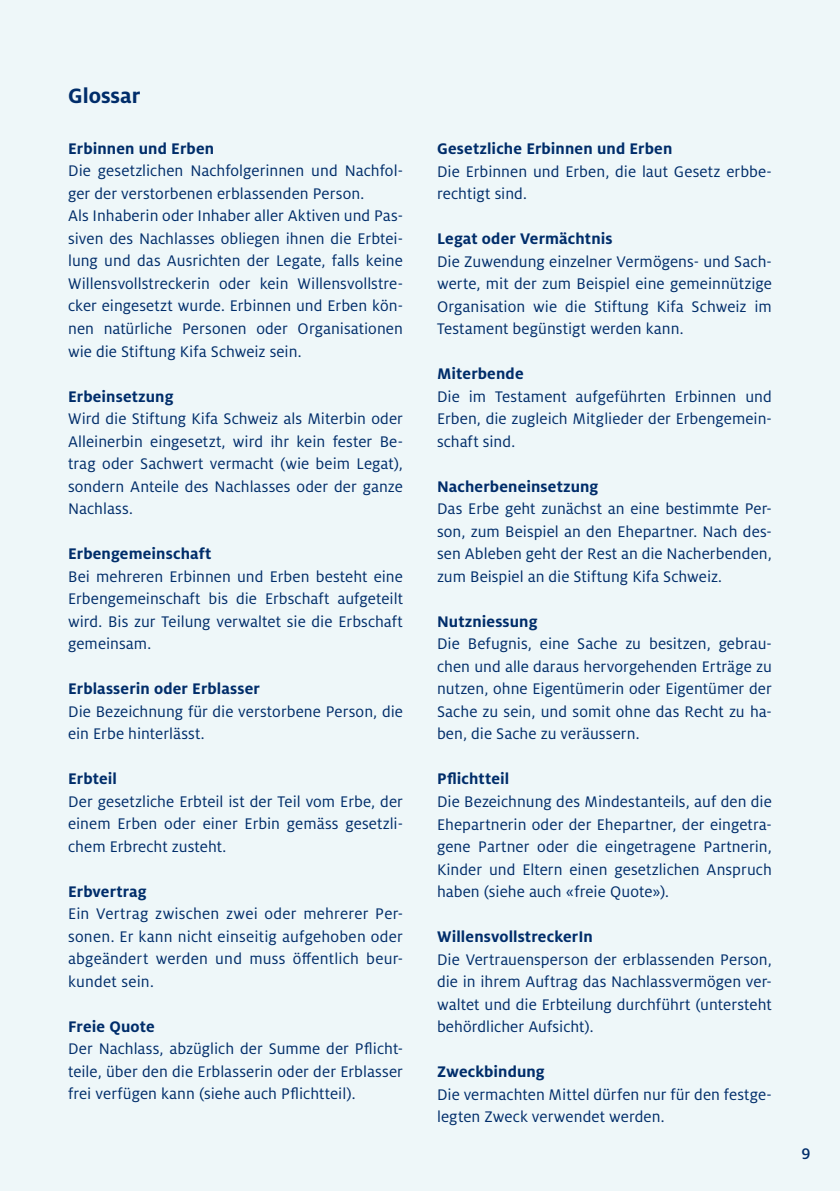
<style>
.page{position:relative;width:840px;height:1191px;background:#fff}
.page>*{position:absolute;margin:0;border:0;box-sizing:border-box;transform-origin:0 0}
.t1{font:700 23px "Milo Pro";color:#002d6a}
.t2{font:17px/22.6px "Milo Pro";letter-spacing:.005em;color:#002d6a;text-align:justify}
.t3{font:700 17px "Milo Pro";letter-spacing:.01em;color:#002d6a}
.t4{font:500 17px "Milo Pro";color:#002d6a}
</style>
<div class="page">
<div style="left:0;top:0;width:839px;height:1191px;background:#eef7f9"></div>
<h1 class="t1" style="left:68px;top:83px;width:74px">Glossar</h1>
<p class="t3" style="left:68px;top:139px;width:147px">Erbinnen und Erben</p>
<p class="t2" style="left:68px;top:160px;width:336px;text-align:left">Die gesetzlichen Nachfolgerinnen und Nachfol&shy;ger der verstorbenen erblassenden Person.<br>Als Inhaberin oder Inhaber aller Aktiven und Pas&shy;siven des Nachlasses obliegen ihnen die Erbtei&shy;lung und das Ausrichten der Legate, falls keine Willensvollstreckerin oder kein Willensvollstre&shy;cker eingesetzt wurde. Erbinnen und Erben kön&shy;nen natürliche Personen oder Organisationen wie die Stiftung Kifa Schweiz sein.</p>
<p class="t3" style="left:68px;top:386px;width:107px">Erbeinsetzung</p>
<p class="t2" style="left:68px;top:407px;width:336px">Wird die Stiftung Kifa Schweiz als Miterbin oder Alleinerbin eingesetzt, wird ihr kein fester Be&shy;trag oder Sachwert vermacht (wie beim Legat), sondern Anteile des Nachlasses oder der ganze Nachlass.</p>
<p class="t3" style="left:68px;top:544px;width:145px">Erbengemeinschaft</p>
<p class="t2" style="left:68px;top:565px;width:336px">Bei mehreren Erbinnen und Erben besteht eine Erbengemeinschaft bis die Erbschaft aufgeteilt wird. Bis zur Teilung verwaltet sie die Erbschaft gemeinsam.</p>
<p class="t3" style="left:68px;top:679px;width:193px">Erblasserin oder Erblasser</p>
<p class="t2" style="left:68px;top:700px;width:336px">Die Bezeichnung für die verstorbene Person, die ein Erbe hinterlässt.</p>
<p class="t3" style="left:68px;top:769px;width:50px">Erbteil</p>
<p class="t2" style="left:68px;top:790px;width:336px">Der gesetzliche Erbteil ist der Teil vom Erbe, der einem Erben oder einer Erbin gemäss gesetzli&shy;chem Erbrecht zusteht.</p>
<p class="t3" style="left:68px;top:881px;width:80px">Erbvertrag</p>
<p class="t2" style="left:68px;top:902px;width:336px">Ein Vertrag zwischen zwei oder mehrerer Per&shy;sonen. Er kann nicht einseitig aufgehoben oder abgeändert werden und muss öffentlich beur&shy;kundet sein.</p>
<p class="t3" style="left:68px;top:1017px;width:88px">Freie Quote</p>
<p class="t2" style="left:68px;top:1038px;width:336px">Der Nachlass, abzüglich der Summe der Pflicht&shy;teile, über den die Erblasserin oder der Erblasser frei verfügen kann (siehe auch Pflichtteil).</p>
<p class="t3" style="left:437px;top:139px;width:237px">Gesetzliche Erbinnen und Erben</p>
<p class="t2" style="left:437px;top:160px;width:336px">Die Erbinnen und Erben, die laut Gesetz erbbe&shy;rechtigt sind.</p>
<p class="t3" style="left:437px;top:229px;width:177px">Legat oder Vermächtnis</p>
<p class="t2" style="left:437px;top:250px;width:336px">Die Zuwendung einzelner Vermögens- und Sach&shy;werte, mit der zum Beispiel eine gemeinnützige Organisation wie die Stiftung Kifa Schweiz im Testament begünstigt werden kann.</p>
<p class="t3" style="left:437px;top:364px;width:88px">Miterbende</p>
<p class="t2" style="left:437px;top:385px;width:336px">Die im Testament aufgeführten Erbinnen und Erben, die zugleich Mitglieder der Erbengemein&shy;schaft sind.</p>
<p class="t3" style="left:437px;top:477px;width:163px">Nacherbeneinsetzung</p>
<p class="t2" style="left:437px;top:498px;width:336px">Das Erbe geht zunächst an eine bestimmte Per&shy;son, zum Beispiel an den Ehepartner. Nach des&shy;sen Ableben geht der Rest an die Nacherbenden, zum Beispiel an die Stiftung Kifa Schweiz.</p>
<p class="t3" style="left:437px;top:612px;width:102px">Nutzniessung</p>
<p class="t2" style="left:437px;top:633px;width:336px">Die Befugnis, eine Sache zu besitzen, gebrau&shy;chen und alle daraus hervorgehenden Erträge zu nutzen, ohne Eigentümerin oder Eigentümer der Sache zu sein, und somit ohne das Recht zu ha&shy;ben, die Sache zu veräussern.</p>
<p class="t3" style="left:437px;top:769px;width:74px">Pflichtteil</p>
<p class="t2" style="left:437px;top:790px;width:336px">Die Bezeichnung des Mindestanteils, auf den die Ehepartnerin oder der Ehepartner, der eingetra&shy;gene Partner oder die eingetragene Partnerin, Kinder und Eltern einen gesetzlichen Anspruch haben (siehe auch «freie Quote»).</p>
<p class="t3" style="left:437px;top:927px;width:157px">WillensvollstreckerIn</p>
<p class="t2" style="left:437px;top:948px;width:336px">Die Vertrauensperson der erblassenden Person, die in ihrem Auftrag das Nachlassvermögen ver&shy;waltet und die Erbteilung durchführt (untersteht behördlicher Aufsicht).</p>
<p class="t3" style="left:437px;top:1062px;width:109px">Zweckbindung</p>
<p class="t2" style="left:437px;top:1083px;width:336px">Die vermachten Mittel dürfen nur für den festge&shy;legten Zweck verwendet werden.</p>
<p class="t4" style="left:801px;top:1144px;width:11px">9</p>
</div>
